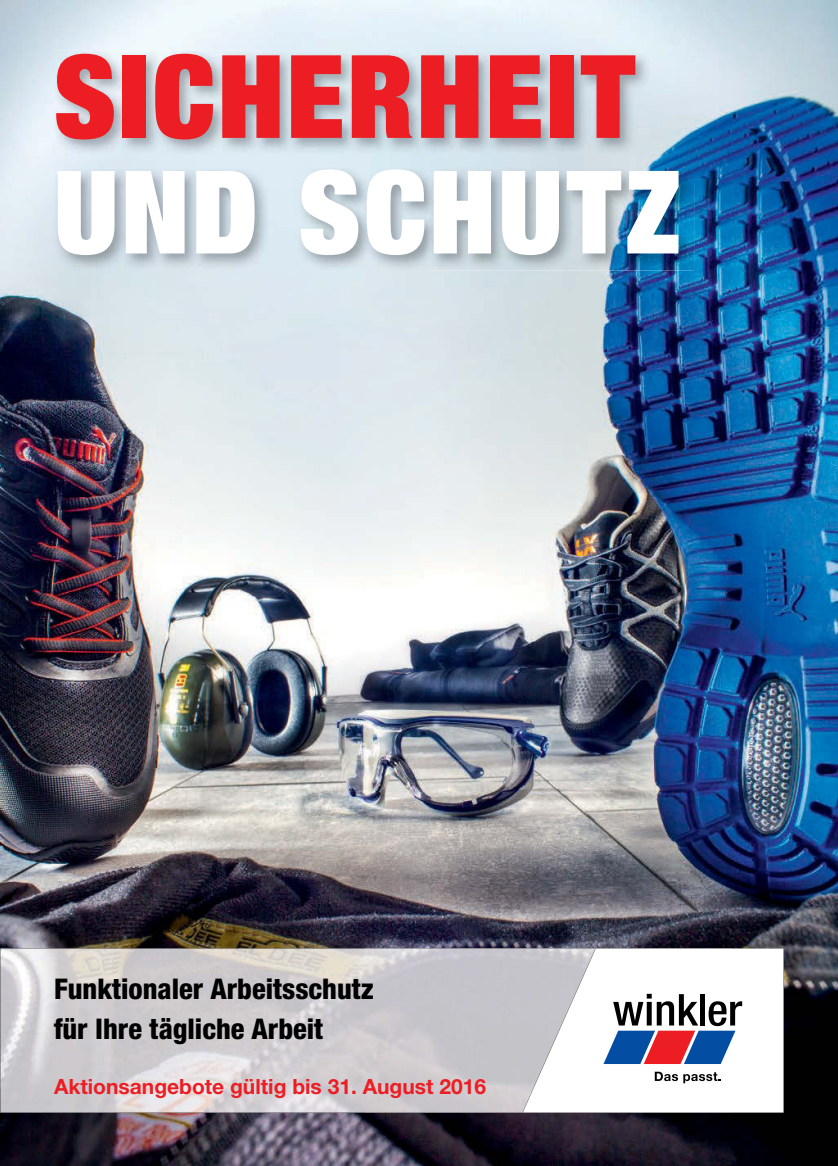
<style>
.page{position:relative;width:838px;height:1166px;background:#fff}
.page>*{position:absolute;margin:0;border:0;box-sizing:border-box;transform-origin:0 0}
.t1{font:900 condensed 115.5px "Helvetica Neue LTW1 G";letter-spacing:.025em;color:#ed1d24}
.t2{font:900 condensed 115.5px "Helvetica Neue LTW1 G";letter-spacing:.025em;color:#fff}
.t3{font:800 condensed 28.5px/40.5px "Helvetica Neue LTW1 G";color:#000}
.t4{font:700 21px "Helvetica Neue LTW1 G";color:#ed1d24}
</style>
<div class="page">
<img style="left:1px;top:0;width:837px;height:1165px">
<img style="left:0;top:0;width:1px;height:1165px">
<svg style="left:0;top:948px;width:783px;height:164px"></svg>
<svg style="left:603px;top:993px;width:139px;height:70px"></svg>
<svg style="left:654px;top:1071px;width:66px;height:11px"></svg>
<img style="left:53px;top:50px;width:641px;height:220px">
<h1 class="t1" style="left:54px;top:20px;width:582px">SICHERHEIT</h1>
<h1 class="t2" style="left:54px;top:135px;width:628px">UND SCHUTZ</h1>
<p class="t3" style="left:54px;top:967px;width:321px">Funktionaler Arbeitsschutz für Ihre tägliche Arbeit</p>
<p class="t4" style="left:54px;top:1073px;width:433px">Aktionsangebote gültig bis 31. August 2016</p>
</div>
